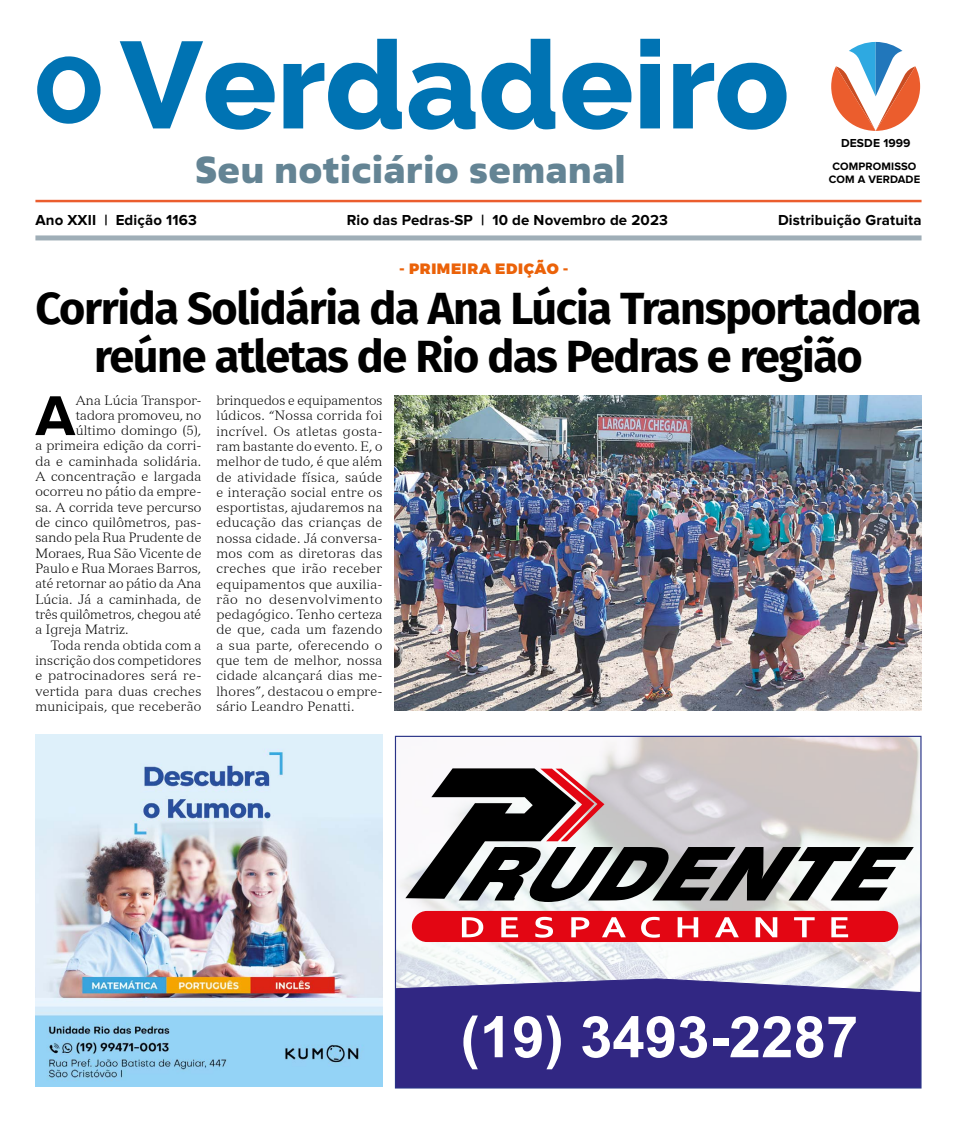
<style>
.page{position:relative;width:957px;height:1124px;background:#fff}
.page>*{position:absolute;margin:0;border:0;box-sizing:border-box;transform-origin:0 0}
.t1{font:800 122.75px "Raleway";color:#0073b3}
.t2{font:700 58.12px "Proxima Nova";color:#000}
.t3{font:700 57.25px "Arial";color:#fff}
.t4{font:700 45px/47.5px "Fira Sans";letter-spacing:-.03em;color:#000;text-align:center}
.t5{font:800 37.38px "Fact Web";letter-spacing:.03em;color:#648494}
.t6{font:700 15px "Proxima Nova";letter-spacing:.01em;color:#000}
.t7{font:900 15px "Montserrat";letter-spacing:.04em;color:#eb6209}
.t8{font:300 13.12px/15.2px "Versailles 45";letter-spacing:.01em;color:#000;text-align:justify}
.t9{font:700 12px "Proxima Nova";letter-spacing:.01em;color:#000}
.t10{font:700 11.12px/13.4px "Proxima Nova";letter-spacing:.01em;color:#000;text-align:center}
.s1{font-size:93.38px}
</style>
<div class="page">
<div style="left:35px;top:235px;width:886px;height:5px;background:#9faeb7"></div>
<hr style="left:35px;top:200px;width:886px;height:2px;background:#eb5d2e">
<svg style="left:831px;top:42px;width:89px;height:89px"></svg>
<svg style="left:397px;top:737px;width:522px;height:349px"></svg>
<svg style="left:405px;top:768px;width:509px;height:133px"></svg>
<div style="left:412px;top:910px;width:486px;height:31px;background:#e30613;border-radius:15px"></div>
<svg style="left:462px;top:916px;width:386px;height:21px"></svg>
<img style="left:35px;top:734px;width:347px;height:351px">
<img style="left:395px;top:395px;width:526px;height:315px">
<h1 class="t1" style="left:35px;top:15px;width:756px"><span class="s1">O</span> Verdadeiro</h1>
<h3 class="t5" style="left:195px;top:144px;width:431px">Seu noticiário semanal</h3>
<p class="t9" style="left:841px;top:137px;width:71px">DESDE 1999</p>
<p class="t10" style="left:829px;top:160px;width:93px">COMPROMISSO<br>COM A VERDADE</p>
<p class="t6" style="left:35px;top:213px;width:163px">Ano XXII | Edição 1163</p>
<p class="t6" style="left:347px;top:213px;width:323px">Rio das Pedras-SP | 10 de Novembro de 2023</p>
<p class="t6" style="left:778px;top:213px;width:145px">Distribuição Gratuita</p>
<p class="t7" style="left:399px;top:259px;width:171px">- PRIMEIRA EDIÇÃO -</p>
<h3 class="t4" style="left:36px;top:282px;width:887px">Corrida Solidária da Ana Lúcia Transportadora reúne atletas de Rio das Pedras e região</h3>
<h2 class="t2" style="left:35px;top:389px;width:41px">A</h2>
<p class="t8" style="left:76px;top:393px;width:127px">Ana Lúcia Transpor-</p>
<p class="t8" style="left:216px;top:393px;width:168px">brinquedos e equipamentos lúdicos. “Nossa corrida foi incrível. Os atletas gosta&shy;ram bastante do evento. E, o melhor de tudo, é que além de atividade física, saúde e interação social entre os esportistas, ajudaremos na educação das crianças de nossa cidade. Já conversa&shy;mos com as diretoras das creches que irão receber equipamentos que auxilia&shy;rão no desenvolvimento pedagógico. Tenho certeza de que, cada um fazendo a sua parte, oferecendo o que tem de melhor, nossa cidade alcançará dias me&shy;lhores”, destacou o empre&shy;sário Leandro Penatti.</p>
<p class="t8" style="left:76px;top:408px;width:127px">tadora promoveu, no</p>
<p class="t8" style="left:76px;top:423px;width:127px">último domingo (5),</p>
<p class="t8" style="left:35px;top:438px;width:167px">a primeira edição da corri-</p>
<p class="t8" style="left:35px;top:453px;width:167px">da e caminhada solidária.</p>
<p class="t8" style="left:35px;top:469px;width:167px">A concentração e largada</p>
<p class="t8" style="left:35px;top:484px;width:167px">ocorreu no pátio da empre-</p>
<p class="t8" style="left:35px;top:499px;width:167px">sa. A corrida teve percurso</p>
<p class="t8" style="left:35px;top:514px;width:167px">de cinco quilômetros, pas-</p>
<p class="t8" style="left:35px;top:530px;width:167px">sando pela Rua Prudente de</p>
<p class="t8" style="left:35px;top:545px;width:168px">Moraes, Rua São Vicente de</p>
<p class="t8" style="left:35px;top:560px;width:167px">Paulo e Rua Moraes Barros,</p>
<p class="t8" style="left:35px;top:576px;width:167px">até retornar ao pátio da Ana</p>
<p class="t8" style="left:35px;top:591px;width:167px">Lúcia. Já a caminhada, de</p>
<p class="t8" style="left:35px;top:606px;width:167px">três quilômetros, chegou até</p>
<p class="t8" style="left:35px;top:622px;width:95px">a Igreja Matriz.</p>
<p class="t8" style="left:51px;top:637px;width:151px">Toda renda obtida com a</p>
<p class="t8" style="left:35px;top:652px;width:167px">inscrição dos competidores</p>
<p class="t8" style="left:35px;top:668px;width:167px">e patrocinadores será re-</p>
<p class="t8" style="left:35px;top:683px;width:167px">vertida para duas creches</p>
<p class="t8" style="left:35px;top:698px;width:167px">municipais, que receberão</p>
<h3 class="t3" style="left:460px;top:996px;width:399px">(19) 3493-2287</h3>
</div>
